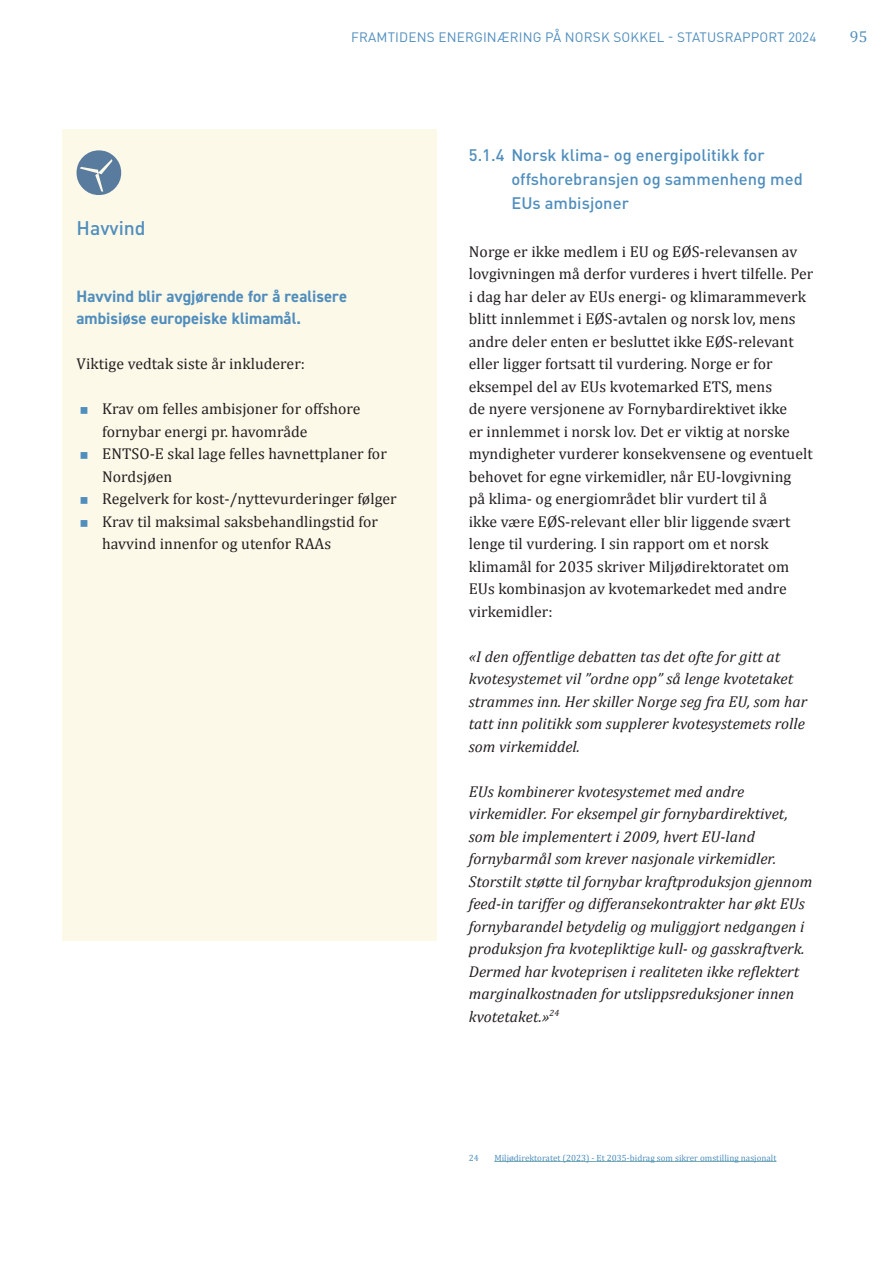
<style>
.page{position:relative;width:893px;height:1263px;background:#fff}
.page>*{position:absolute;margin:0;border:0;box-sizing:border-box;transform-origin:0 0}
.t1{font:500 19.5px "DINOT";color:#508ebd}
.t2{font:500 16.5px/24px "DINOT";letter-spacing:.005em;color:#508ebd}
.t3{font:700 16.5px/22.5px "DIN2014";letter-spacing:.005em;color:#508ebd}
.t4{font:15.75px/22.5px "Cambria";letter-spacing:.005em;color:#231f20}
.t5{font:italic 15.75px/22.5px "Cambria";letter-spacing:.005em;color:#231f20}
.t6{font:15.75px "Cambria";color:#508ebd}
.t7{font:13.5px "DINOT";letter-spacing:.015em;color:#508ebd}
.Fotnote{font:9px "Cambria";letter-spacing:.005em;color:#508ebd}
</style>
<div class="page">
<div style="left:62px;top:130px;width:374px;height:811px;background:#fdf9e9"></div>
<svg style="left:77px;top:150px;width:44px;height:45px"></svg>
<hr style="left:494px;top:1161px;width:282px;height:1px;background:#71adb5">
<p class="t7" style="left:351px;top:28px;width:467px">FRAMTIDENS ENERGINÆRING PÅ NORSK SOKKEL - STATUSRAPPORT 2024</p>
<p class="t6" style="left:850px;top:27px;width:19px">95</p>
<p class="t1" style="left:77px;top:215px;width:71px">Havvind</p>
<p class="t3" style="left:77px;top:284px;width:272px">Havvind blir avgjørende for å realisere ambisiøse europeiske klimamål.</p>
<p class="t4" style="left:77px;top:352px;width:230px">Viktige vedtak siste år inkluderer:</p>
<p class="t4" style="left:102px;top:397px;width:260px">Krav om felles ambisjoner for offshore fornybar energi pr. havområde</p>
<p class="t4" style="left:102px;top:442px;width:286px">ENTSO-E skal lage felles havnettplaner for<br>Nordsjøen</p>
<p class="t4" style="left:102px;top:487px;width:296px">Regelverk for kost-/nyttevurderinger følger</p>
<p class="t4" style="left:102px;top:510px;width:277px">Krav til maksimal saksbehandlingstid for havvind innenfor og utenfor RAAs</p>
<p class="t2" style="left:511px;top:143px;width:293px;text-indent:-43px">5.1.4 Norsk klima- og energipolitikk for offshorebransjen og sammenheng med<br>EUs ambisjoner</p>
<p class="t4" style="left:469px;top:240px;width:346px">Norge er ikke medlem i EU og EØS-relevansen av lovgivningen må derfor vurderes i hvert tilfelle. Per i dag har deler av EUs energi- og klimarammeverk blitt innlemmet i EØS-avtalen og norsk lov, mens andre deler enten er besluttet ikke EØS-relevant eller ligger fortsatt til vurdering. Norge er for eksempel del av EUs kvotemarked ETS, mens<br>de nyere versjonene av Fornybardirektivet ikke<br>er innlemmet i norsk lov. Det er viktig at norske myndigheter vurderer konsekvensene og eventuelt behovet for egne virkemidler, når EU-lovgivning<br>på klima- og energiområdet blir vurdert til å<br>ikke være EØS-relevant eller blir liggende svært lenge til vurdering. I sin rapport om et norsk klimamål for 2035 skriver Miljødirektoratet om EUs kombinasjon av kvotemarkedet med andre virkemidler:</p>
<p class="t5" style="left:469px;top:645px;width:340px">«I den offentlige debatten tas det ofte for gitt at kvotesystemet vil ”ordne opp” så lenge kvotetaket strammes inn. Her skiller Norge seg fra EU, som har tatt inn politikk som supplerer kvotesystemets rolle som virkemiddel.</p>
<p class="t5" style="left:469px;top:780px;width:345px">EUs kombinerer kvotesystemet med andre virkemidler. For eksempel gir fornybardirektivet, som ble implementert i 2009, hvert EU-land fornybarmål som krever nasjonale virkemidler.<br>Storstilt støtte til fornybar kraftproduksjon gjennom feed-in tariffer og differansekontrakter har økt EUs fornybarandel betydelig og muliggjort nedgangen i produksjon fra kvotepliktige kull- og gasskraftverk.<br>Dermed har kvoteprisen i realiteten ikke reflektert marginalkostnaden for utslippsreduksjoner innen kvotetaket.»<sup>24</sup></p>
<p class="Fotnote" style="left:469px;top:1152px;width:11px">24</p>
<p class="Fotnote" style="left:494px;top:1152px;width:284px">Miljødirektoratet (2023) - Et 2035-bidrag som sikrer omstilling nasjonalt</p>
</div>
